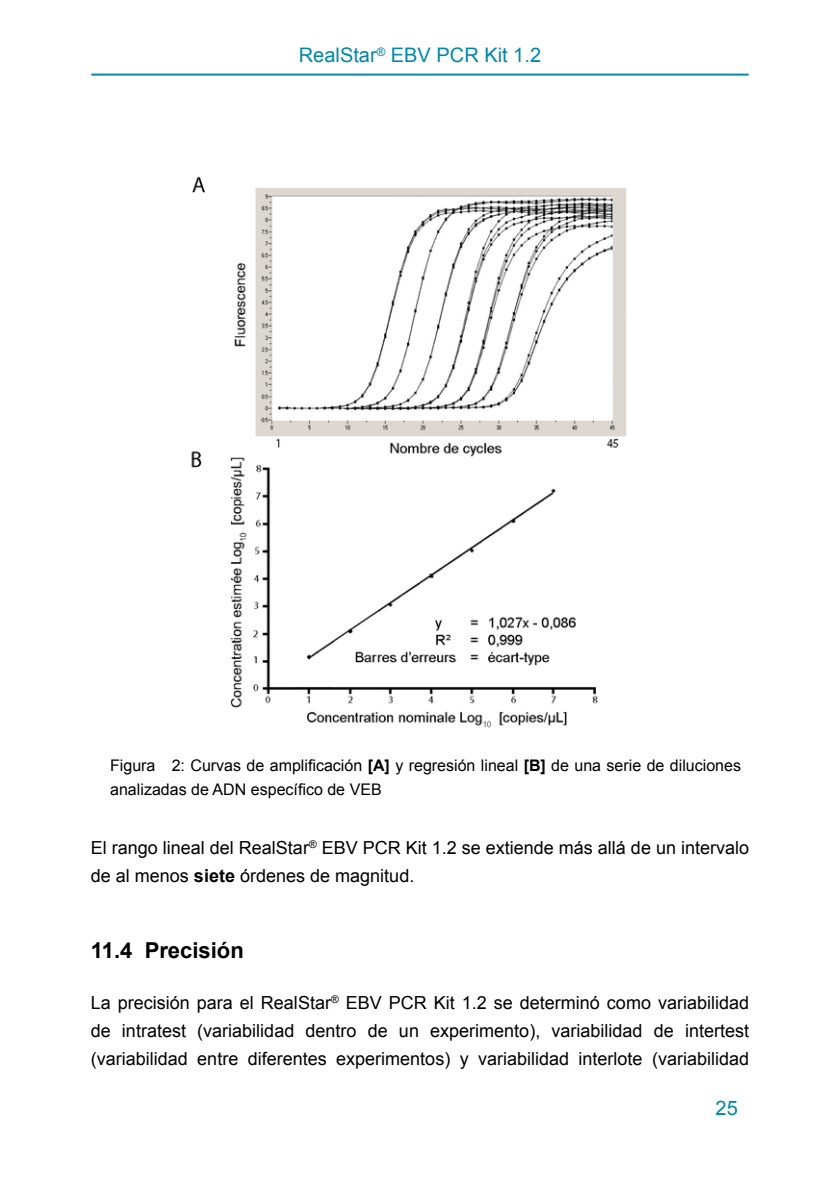
<style>
.page{position:relative;width:840px;height:1191px;background:#fff}
.page>*{position:absolute;margin:0;border:0;box-sizing:border-box;transform-origin:0 0}
.t1{font:700 22px "Arial";color:#000}
.t2{font:20px "Arial";color:#0087a6}
.t3{font:18px/28px "Arial";color:#000}
.t4{font:16px/24px "Arial";color:#000}
.s1{font-weight:700}
</style>
<div class="page">
<hr style="left:91px;top:74px;width:657px;height:2px;background:#0087a6">
<img style="left:191px;top:176px;width:436px;height:552px">
<p class="t2" style="left:299px;top:42px;width:244px">RealStar<sup>®</sup> EBV PCR Kit 1.2</p>
<p class="t4" style="left:110px;top:753px;width:632px">Figura 2: Curvas de amplificación <span class="s1">[A]</span> y regresión lineal <span class="s1">[B]</span> de una serie de diluciones analizadas de ADN específico de VEB</p>
<p class="t3" style="left:91px;top:833px;width:659px">El rango lineal del RealStar<sup>®</sup> EBV PCR Kit 1.2 se extiende más allá de un intervalo de al menos <span class="s1">siete</span> órdenes de magnitud.</p>
<p class="t1" style="left:91px;top:935px;width:154px">11.4 Precisión</p>
<p class="t3" style="left:91px;top:988px;width:659px;text-align:justify">La precisión para el RealStar<sup>®</sup> EBV PCR Kit 1.2 se determinó como variabilidad de intratest (variabilidad dentro de un experimento), variabilidad de intertest (variabilidad entre diferentes experimentos) y variabilidad interlote (variabilidad</p>
<p class="t2" style="left:715px;top:1094px;width:24px">25</p>
</div>
